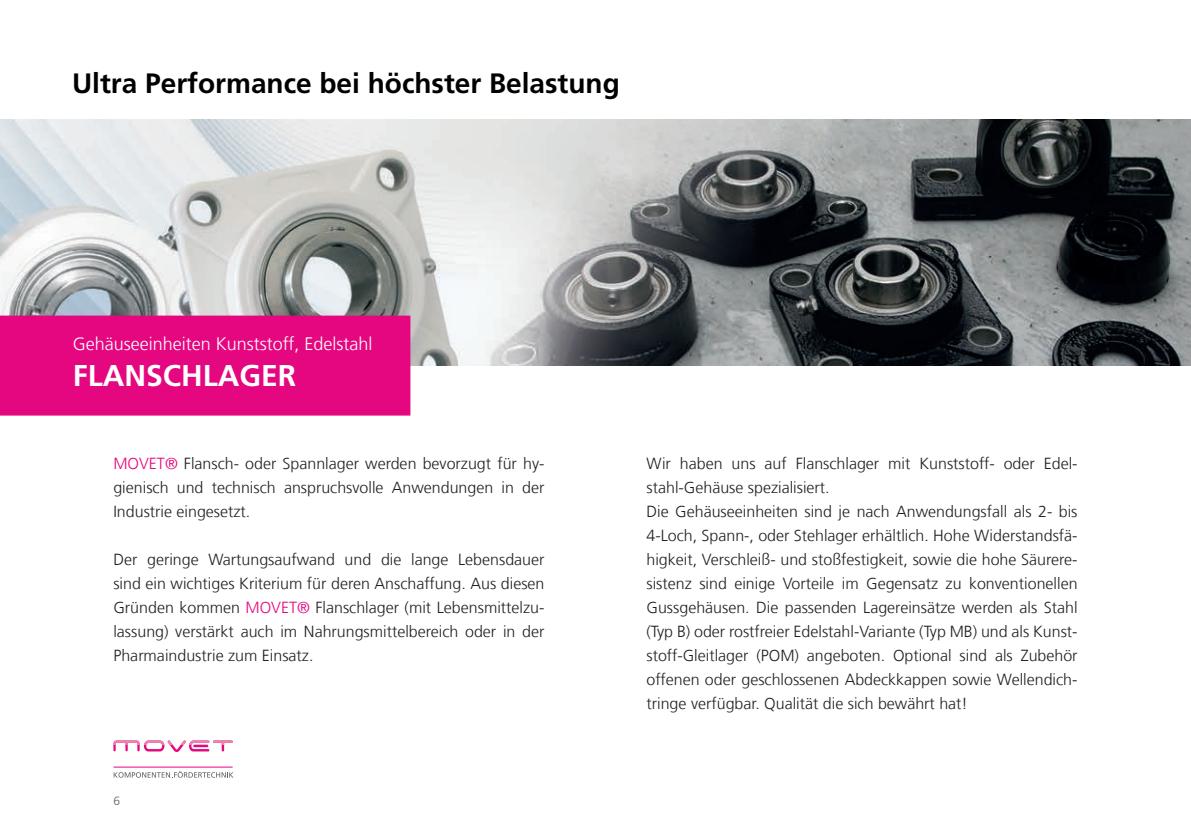
<style>
.page{position:relative;width:1191px;height:840px;background:#fff}
.page>*{position:absolute;margin:0;border:0;box-sizing:border-box;transform-origin:0 0}
.t1{font:700 30px "Frutiger LT Com";color:#fff}
.t2{font:700 28px "Frutiger LT Com";color:#000001}
.t3{font:300 18px "Frutiger LT Com";color:#fff}
.t4{font:300 16px/24px "Frutiger LT Com";color:#231f20;text-align:justify}
.t5{font:300 12px "Frutiger LT Com";color:#636366}
.s1{color:#e50780}
</style>
<div class="page">
<img style="left:0;top:119px;width:1191px;height:246px">
<svg style="left:113px;top:744px;width:112px;height:7px"></svg>
<svg style="left:113px;top:740px;width:120px;height:4px"></svg>
<hr style="left:114px;top:766px;width:118px;height:1px;background:#e50780">
<svg style="left:114px;top:771px;width:119px;height:6px"></svg>
<div style="left:0;top:315px;width:410px;height:100px;background:#e50780"></div>
<h2 class="t2" style="left:72px;top:67px;width:549px">Ultra Performance bei höchster Belastung</h2>
<p class="t3" style="left:73px;top:333px;width:301px">Gehäuseeinheiten Kunststoff, Edelstahl</p>
<h1 class="t1" style="left:73px;top:358px;width:225px">FLANSCHLAGER</h1>
<p class="t4" style="left:113px;top:451px;width:432px"><span class="s1">MOVET®</span> Flansch- oder Spannlager werden bevorzugt für hy&shy;gienisch und technisch anspruchsvolle Anwendungen in der Industrie eingesetzt.</p>
<p class="t4" style="left:113px;top:547px;width:432px">Der geringe Wartungsaufwand und die lange Lebensdauer sind ein wichtiges Kriterium für deren Anschaffung. Aus diesen Gründen kommen <span class="s1">MOVET®</span> Flanschlager (mit Lebensmittelzu&shy;lassung) verstärkt auch im Nahrungsmittelbereich oder in der Pharmaindustrie zum Einsatz.</p>
<p class="t5" style="left:113px;top:793px;width:8px">6</p>
<p class="t4" style="left:646px;top:451px;width:432px;text-align:left">Wir haben uns auf Flanschlager mit Kunststoff- oder Edel&shy;stahl-Gehäuse spezialisiert.<br>Die Gehäuseeinheiten sind je nach Anwendungsfall als 2- bis 4-Loch, Spann-, oder Stehlager erhältlich. Hohe Widerstandsfä&shy;higkeit, Verschleiß- und stoßfestigkeit, sowie die hohe Säurere&shy;sistenz sind einige Vorteile im Gegensatz zu konventionellen Gussgehäusen. Die passenden Lagereinsätze werden als Stahl (Typ B) oder rostfreier Edelstahl-Variante (Typ MB) und als Kunst&shy;stoff-Gleitlager (POM) angeboten. Optional sind als Zubehör offenen oder geschlossenen Abdeckkappen sowie Wellendich&shy;tringe verfügbar. Qualität die sich bewährt hat!</p>
</div>
